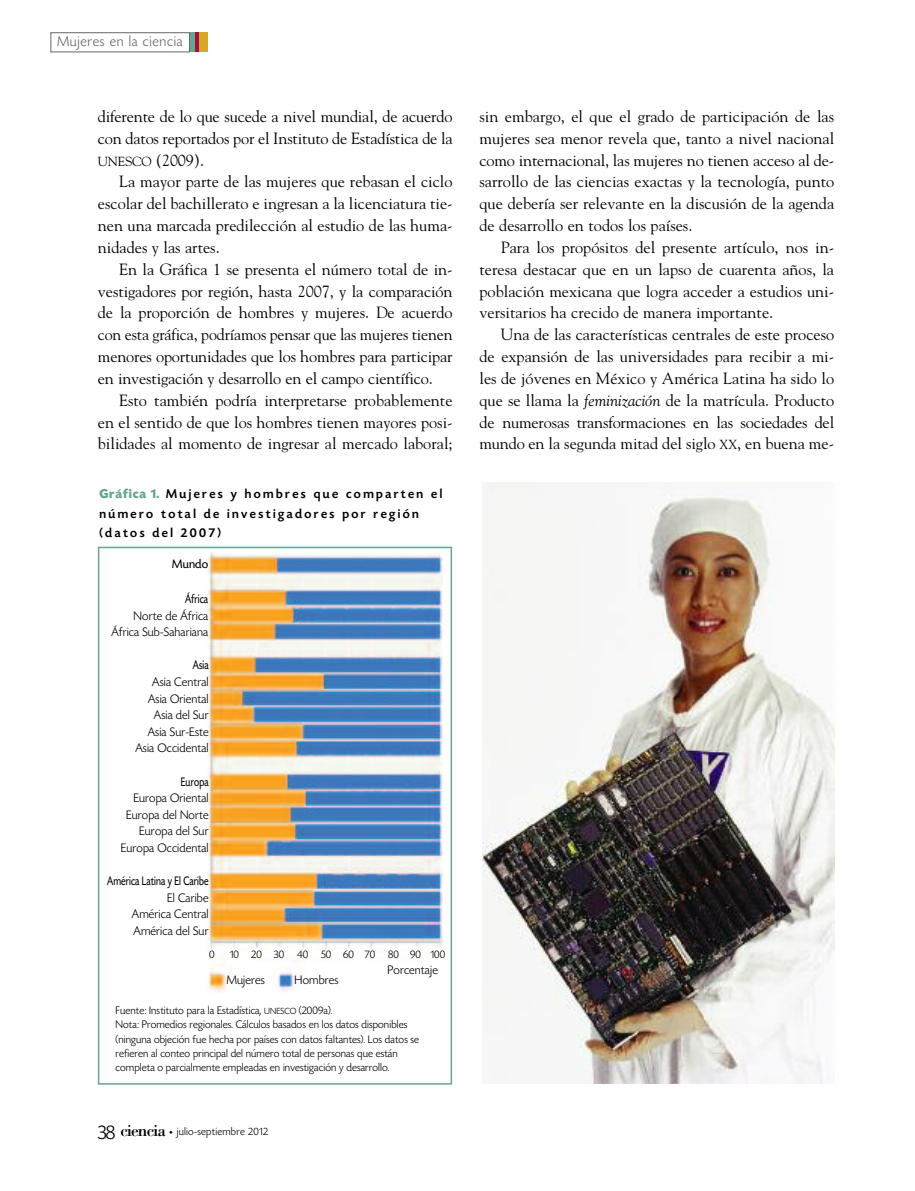
<style>
.page{position:relative;width:915px;height:1191px;background:#fff}
.page>*{position:absolute;margin:0;border:0;box-sizing:border-box;transform-origin:0 0}
.t1{font:17.25px "Bodoni";letter-spacing:-.05em;color:#000}
.t2{font:16.2px/21.8px "Goudy";color:#000;text-align:justify}
.t3{font:300 15px "Today HEF";letter-spacing:.045em;color:#666}
.t4{font:500 13.5px/19.5px "Today HEF";letter-spacing:.18em;color:#000}
.t5{font:300 12.9px/16.5px "Today HEF";letter-spacing:.01em;color:#000;text-align:right}
.t6{font:12.9px "Today HEF";letter-spacing:.01em;color:#000;scale:.8 1}
.t7{font:12.9px "Today HEF";letter-spacing:.01em;color:#000}
.t8{font:300 11.55px/14.4px "Today HEF";letter-spacing:.01em;color:#000}
.t9{font:300 11.25px "Today HEF";letter-spacing:.025em;color:#000}
.s1{font-size:13.05px}
.s2{font-weight:700;color:#67a58f}
.s3{font-size:9.3px}
.s4{font-family:"Today HEF";font-weight:300;font-size:21px}
.s5{font-family:"Officina Sans";font-weight:400;font-size:7.5px}
.s6{font-style:italic}
</style>
<div class="page">
<div style="left:50px;top:32px;width:140px;height:20px;border:1px solid #666"></div>
<div style="left:203px;top:32px;width:5px;height:20px;background:#d7a625"></div>
<hr style="left:199px;top:32px;width:4px;height:20px;background:#d7a625">
<div style="left:194px;top:32px;width:5px;height:20px;background:#9f0f42"></div>
<hr style="left:190px;top:32px;width:4px;height:20px;background:#67a58f">
<img style="left:482px;top:482px;width:351px;height:601px">
<img style="left:207px;top:552px;width:235px;height:440px">
<div style="left:98px;top:547px;width:354px;height:537px;border:2px solid #67a58f"></div>
<p class="t3" style="left:57px;top:35px;width:127px">Mujeres en la ciencia</p>
<p class="t2" style="left:98px;top:105px;width:356px">diferente de lo que sucede a nivel mundial, de acuerdo con datos reportados por el Instituto de Estadística de la <span class="s1">UNESCO</span> (2009).</p>
<p class="t2" style="left:98px;top:171px;width:356px;text-indent:21px">La mayor parte de las mujeres que rebasan el ciclo escolar del bachillerato e ingresan a la licenciatura tie&shy;nen una marcada predilección al estudio de las huma&shy;nidades y las artes.</p>
<p class="t2" style="left:98px;top:258px;width:356px;text-indent:21px">En la Gráfica 1 se presenta el número total de in&shy;vestigadores por región, hasta 2007, y la comparación de la proporción de hombres y mujeres. De acuerdo con esta gráfica, podríamos pensar que las mujeres tienen menores oportunidades que los hombres para participar en investigación y desarrollo en el campo científico.</p>
<p class="t2" style="left:98px;top:389px;width:356px;text-indent:21px">Esto también podría interpretarse probablemente en el sentido de que los hombres tienen mayores posi&shy;bilidades al momento de ingresar al mercado laboral;</p>
<p class="t4" style="left:99px;top:485px;width:344px"><span class="s2">Gráfica 1.</span> Mujeres y hombres que comparten el número total de investigadores por región (datos del 2007)</p>
<p class="t7" style="left:172px;top:559px;width:37px">Mundo</p>
<p class="t6" style="left:185px;top:594px;width:30px">África</p>
<p class="t5" style="left:111px;top:608px;width:98px">Norte de África<br>África Sub-Sahariana</p>
<p class="t6" style="left:193px;top:660px;width:21px">Asia</p>
<p class="t5" style="left:135px;top:675px;width:75px">Asia Central<br>Asia Oriental<br>Asia del Sur<br>Asia Sur-Este<br>Asia Occidental</p>
<p class="t6" style="left:181px;top:776px;width:36px">Europa</p>
<p class="t5" style="left:121px;top:791px;width:89px">Europa Oriental<br>Europa del Norte<br>Europa del Sur<br>Europa Occidental</p>
<p class="t6" style="left:107px;top:876px;width:128px">América Latina y El Caribe</p>
<p class="t5" style="left:132px;top:890px;width:78px;text-align:justify;text-indent:35px">El Caribe América Central América del Sur</p>
<p class="t8" style="left:209px;top:948px;width:7px">0</p>
<p class="t8" style="left:230px;top:948px;width:217px">10 20 30 40 50 60 70 80 90 100</p>
<p class="t5" style="left:227px;top:973px;width:39px">Mujeres</p>
<p class="t5" style="left:294px;top:973px;width:45px">Hombres</p>
<p class="t5" style="left:387px;top:962px;width:52px">Porcentaje</p>
<p class="t8" style="left:115px;top:1004px;width:305px">Fuente: Instituto para la Estadística, <span class="s3">UNESCO</span> (2009a).<br>Nota: Promedios regionales. Cálculos basados en los datos disponibles (ninguna objeción fue hecha por países con datos faltantes). Los datos se refieren al conteo principal del número total de personas que están completa o parcialmente empleadas en investigación y desarrollo.</p>
<p class="t1" style="left:98px;top:1119px;width:70px"><span class="s4">38</span> ciencia</p>
<p class="t9" style="left:169px;top:1127px;width:100px"><span class="s5">•</span> julio-septiembre 2012</p>
<p class="t2" style="left:479px;top:105px;width:356px">sin embargo, el que el grado de participación de las mujeres sea menor revela que, tanto a nivel nacional como internacional, las mujeres no tienen acceso al de&shy;sarrollo de las ciencias exactas y la tecnología, punto que debería ser relevante en la discusión de la agenda de desarrollo en todos los países.</p>
<p class="t2" style="left:479px;top:236px;width:356px;text-indent:21px">Para los propósitos del presente artículo, nos in&shy;teresa destacar que en un lapso de cuarenta años, la población mexicana que logra acceder a estudios uni&shy;versitarios ha crecido de manera importante.</p>
<p class="t2" style="left:479px;top:324px;width:356px;text-indent:21px">Una de las características centrales de este proceso de expansión de las universidades para recibir a mi&shy;les de jóvenes en México y América Latina ha sido lo que se llama la <span class="s6">feminización</span> de la matrícula. Producto de numerosas transformaciones en las sociedades del mundo en la segunda mitad del siglo <span class="s1">XX</span>, en buena me-</p>
</div>
